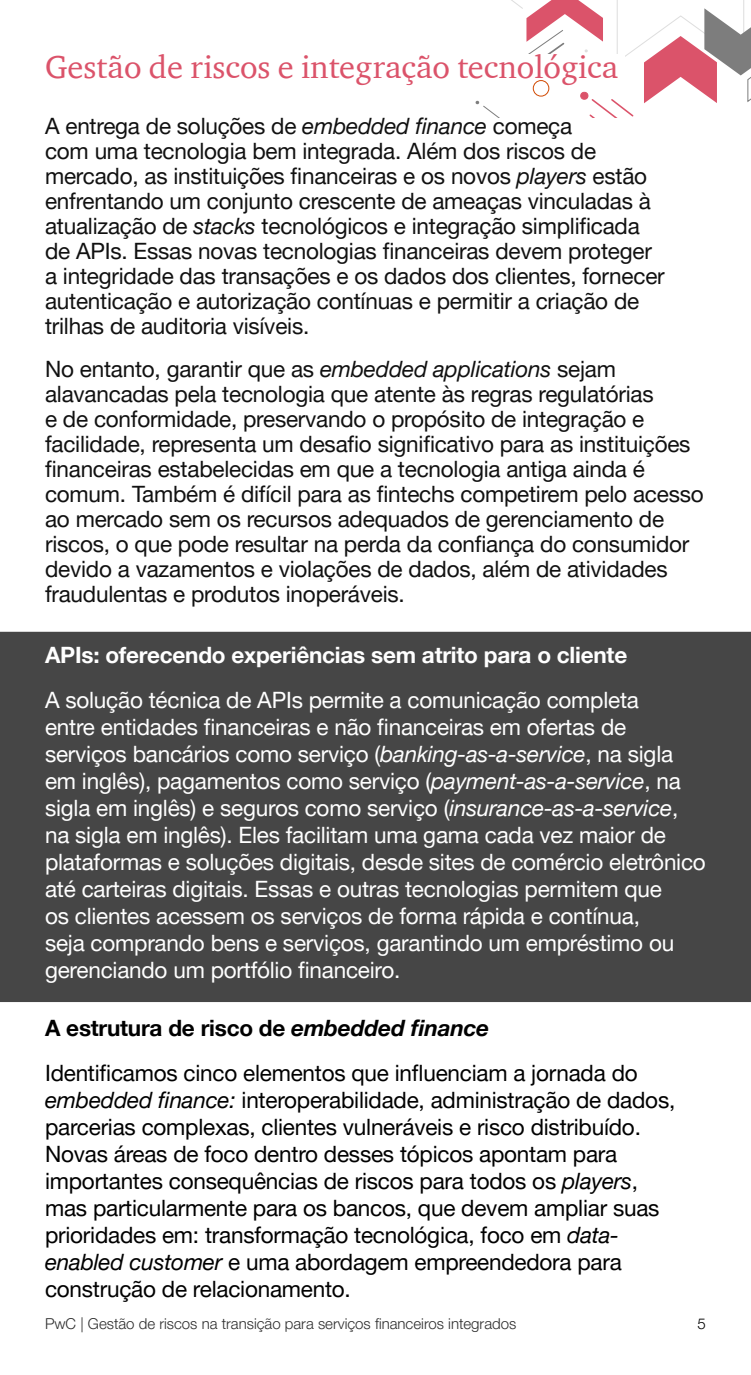
<style>
.page{position:relative;width:751px;height:1375px;background:#fff}
.page>*{position:absolute;margin:0;border:0;box-sizing:border-box;transform-origin:0 0}
.t1{font:32.5px "ITC Charter Com";color:#db536a}
.t2{font:22.5px/25px "Helvetica Neue LT Pro";letter-spacing:-.01em;color:#111}
.t3{font:22.5px/27px "Helvetica Neue LT Pro";letter-spacing:-.01em;color:#fff}
.t4{font:22.5px/27px "Helvetica Neue LT Pro";letter-spacing:-.01em;color:#000}
.t5{font:700 22.5px "Helvetica Neue LT Pro";letter-spacing:-.01em;color:#fff}
.t6{font:300 15px "Helvetica Neue LT Pro";color:#2d2d2d}
.t7{font:300 15px "Helvetica Neue LT Pro";color:#000}
.s1{font-style:italic}
.s2{font-weight:700}
.s3{font-weight:700;font-style:italic}
</style>
<div class="page">
<svg style="left:475px;top:0;width:275px;height:118px"></svg>
<div style="left:0;top:632px;width:750px;height:370px;background:#464646"></div>
<div style="left:45px;top:54px;width:579px;height:24px;background:#fff"></div>
<h1 class="t1" style="left:45px;top:47px;width:574px">Gestão de riscos e integração tecnológica</h1>
<p class="t2" style="left:45px;top:113px;width:620px">A entrega de soluções de <span class="s1">embedded finance</span> começa<br>com uma tecnologia bem integrada. Além dos riscos de mercado, as instituições financeiras e os novos <span class="s1">players</span> estão enfrentando um conjunto crescente de ameaças vinculadas à atualização de <span class="s1">stacks</span> tecnológicos e integração simplificada de APIs. Essas novas tecnologias financeiras devem proteger a integridade das transações e os dados dos clientes, fornecer autenticação e autorização contínuas e permitir a criação de trilhas de auditoria visíveis.</p>
<p class="t2" style="left:45px;top:356px;width:659px">No entanto, garantir que as <span class="s1">embedded applications</span> sejam alavancadas pela tecnologia que atente às regras regulatórias<br>e de conformidade, preservando o propósito de integração e facilidade, representa um desafio significativo para as instituições financeiras estabelecidas em que a tecnologia antiga ainda é comum. Também é difícil para as fintechs competirem pelo acesso ao mercado sem os recursos adequados de gerenciamento de riscos, o que pode resultar na perda da confiança do consumidor devido a vazamentos e violações de dados, além de atividades fraudulentas e produtos inoperáveis.</p>
<p class="t5" style="left:45px;top:641px;width:583px">APIs: oferecendo experiências sem atrito para o cliente</p>
<p class="t3" style="left:45px;top:686px;width:661px">A solução técnica de APIs permite a comunicação completa<br>entre entidades financeiras e não financeiras em ofertas de serviços bancários como serviço (<span class="s1">banking-as-a-service</span>, na sigla em inglês), pagamentos como serviço (<span class="s1">payment-as-a-service</span>, na sigla em inglês) e seguros como serviço (<span class="s1">insurance-as-a-service</span>, na sigla em inglês). Eles facilitam uma gama cada vez maior de plataformas e soluções digitais, desde sites de comércio eletrônico até carteiras digitais. Essas e outras tecnologias permitem que<br>os clientes acessem os serviços de forma rápida e contínua,<br>seja comprando bens e serviços, garantindo um empréstimo ou gerenciando um portfólio financeiro.</p>
<p class="t4" style="left:45px;top:1006px;width:593px;line-height:44.8px"><span class="s2">A estrutura de risco de</span> <span class="s3">embedded finance<br></span>Identificamos cinco elementos que influenciam a jornada do</p>
<p class="t4" style="left:45px;top:1086px;width:631px"><span class="s1">embedded finance:</span> interoperabilidade, administração de dados, parcerias complexas, clientes vulneráveis e risco distribuído.<br>Novas áreas de foco dentro desses tópicos apontam para importantes consequências de riscos para todos os <span class="s1">players</span>, mas particularmente para os bancos, que devem ampliar suas prioridades em: transformação tecnológica, foco em <span class="s1">data&shy;enabled customer</span> e uma abordagem empreendedora para construção de relacionamento.</p>
<p class="t6" style="left:45px;top:1315px;width:472px">PwC | Gestão de riscos na transição para serviços financeiros integrados</p>
<p class="t7" style="left:697px;top:1315px;width:10px">5</p>
</div>
